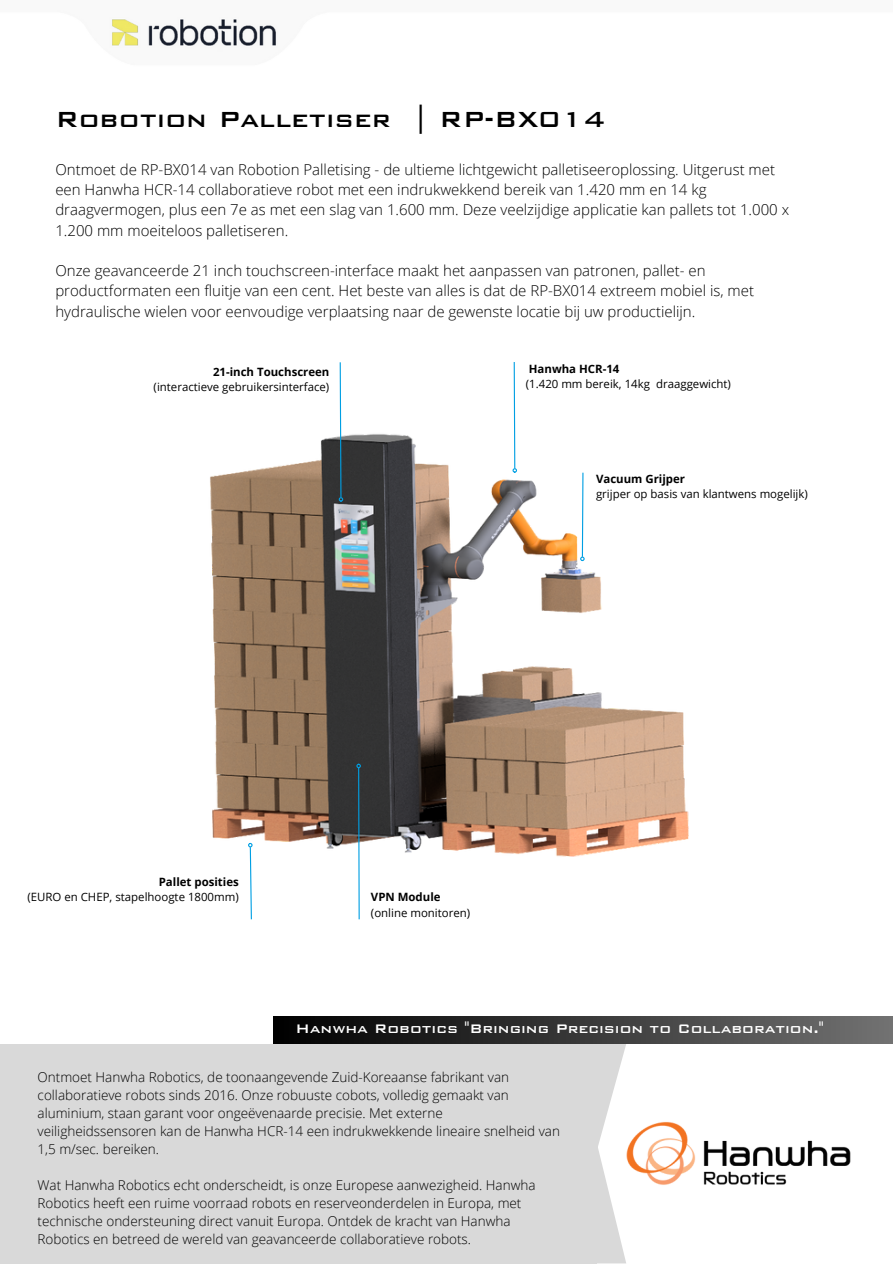
<style>
.page{position:relative;width:893px;height:1264px;background:#fff}
.page>*{position:absolute;margin:0;border:0;box-sizing:border-box;transform-origin:0 0}
.t1{font:500 29.25px "Bank Gothic BT";color:#000}
.t2{font:500 16.5px "Bank Gothic BT";color:#fff}
.t3{font:300 15px/20.2px "Open Sans";color:#000}
.t4{font:300 13.5px/18px "Open Sans";color:#000}
.t5{font:11.4px "Open Sans";color:#000}
.t6{font:700 11.4px "Open Sans";color:#000}
</style>
<div class="page">
<img style="left:210px;top:434px;width:479px;height:423px">
<svg style="left:339px;top:362px;width:4px;height:139px"></svg>
<svg style="left:356px;top:763px;width:5px;height:157px"></svg>
<div style="left:0;top:1043px;width:596px;height:220px;background:#d9d9d9"></div>
<div style="left:273px;top:1016px;width:619px;height:27px;background:linear-gradient(to right,#000,#727272)"></div>
<svg style="left:565px;top:1043px;width:61px;height:220px"></svg>
<svg style="left:512px;top:362px;width:5px;height:110px"></svg>
<svg style="left:580px;top:471px;width:4px;height:90px"></svg>
<svg style="left:248px;top:842px;width:4px;height:78px"></svg>
<img style="left:596px;top:1091px;width:255px;height:124px">
<img style="left:112px;top:19px;width:164px;height:27px">
<h2 class="t1" style="left:55px;top:104px;width:552px">Robotion Palletiser | RP-BX014</h2>
<h3 class="t3" style="left:55px;top:159px;width:735px">Ontmoet de RP-BX014 van Robotion Palletising - de ultieme lichtgewicht palletiseeroplossing. Uitgerust met een Hanwha HCR-14 collaboratieve robot met een indrukwekkend bereik van 1.420 mm en 14 kg draagvermogen, plus een 7e as met een slag van 1.600 mm. Deze veelzijdige applicatie kan pallets tot 1.000 x 1.200 mm moeiteloos palletiseren.</h3>
<h3 class="t3" style="left:55px;top:260px;width:700px">Onze geavanceerde 21 inch touchscreen-interface maakt het aanpassen van patronen, pallet- en productformaten een fluitje van een cent. Het beste van alles is dat de RP-BX014 extreem mobiel is, met hydraulische wielen voor eenvoudige verplaatsing naar de gewenste locatie bij uw productielijn.</h3>
<p class="t6" style="left:213px;top:364px;width:118px">21-inch Touchscreen</p>
<p class="t5" style="left:154px;top:379px;width:177px">(interactieve gebruikersinterface)</p>
<p class="t6" style="left:529px;top:360px;width:92px">Hanwha HCR-14</p>
<p class="t5" style="left:526px;top:375px;width:206px">(1.420 mm bereik, 14kg draaggewicht)</p>
<p class="t6" style="left:596px;top:471px;width:90px">Vacuum Grijper</p>
<p class="t5" style="left:596px;top:486px;width:213px">grijper op basis van klantwens mogelijk)</p>
<p class="t6" style="left:159px;top:874px;width:81px">Pallet posities</p>
<p class="t5" style="left:27px;top:889px;width:213px">(EURO en CHEP, stapelhoogte 1800mm)</p>
<p class="t6" style="left:371px;top:889px;width:71px">VPN Module</p>
<p class="t5" style="left:371px;top:904px;width:101px">(online monitoren)</p>
<p class="t2" style="left:295px;top:1019px;width:530px">Hanwha Robotics "Bringing Precision to Collaboration."</p>
<h2 class="t4" style="left:38px;top:1067px;width:524px">Ontmoet Hanwha Robotics, de toonaangevende Zuid-Koreaanse fabrikant van collaboratieve robots sinds 2016. Onze robuuste cobots, volledig gemaakt van aluminium, staan garant voor ongeëvenaarde precisie. Met externe veiligheidssensoren kan de Hanwha HCR-14 een indrukwekkende lineaire snelheid van 1,5 m/sec. bereiken.</h2>
<p class="t4" style="left:38px;top:1175px;width:499px">Wat Hanwha Robotics echt onderscheidt, is onze Europese aanwezigheid. Hanwha Robotics heeft een ruime voorraad robots en reserveonderdelen in Europa, met technische ondersteuning direct vanuit Europa. Ontdek de kracht van Hanwha Robotics en betreed de wereld van geavanceerde collaboratieve robots.</p>
</div>
